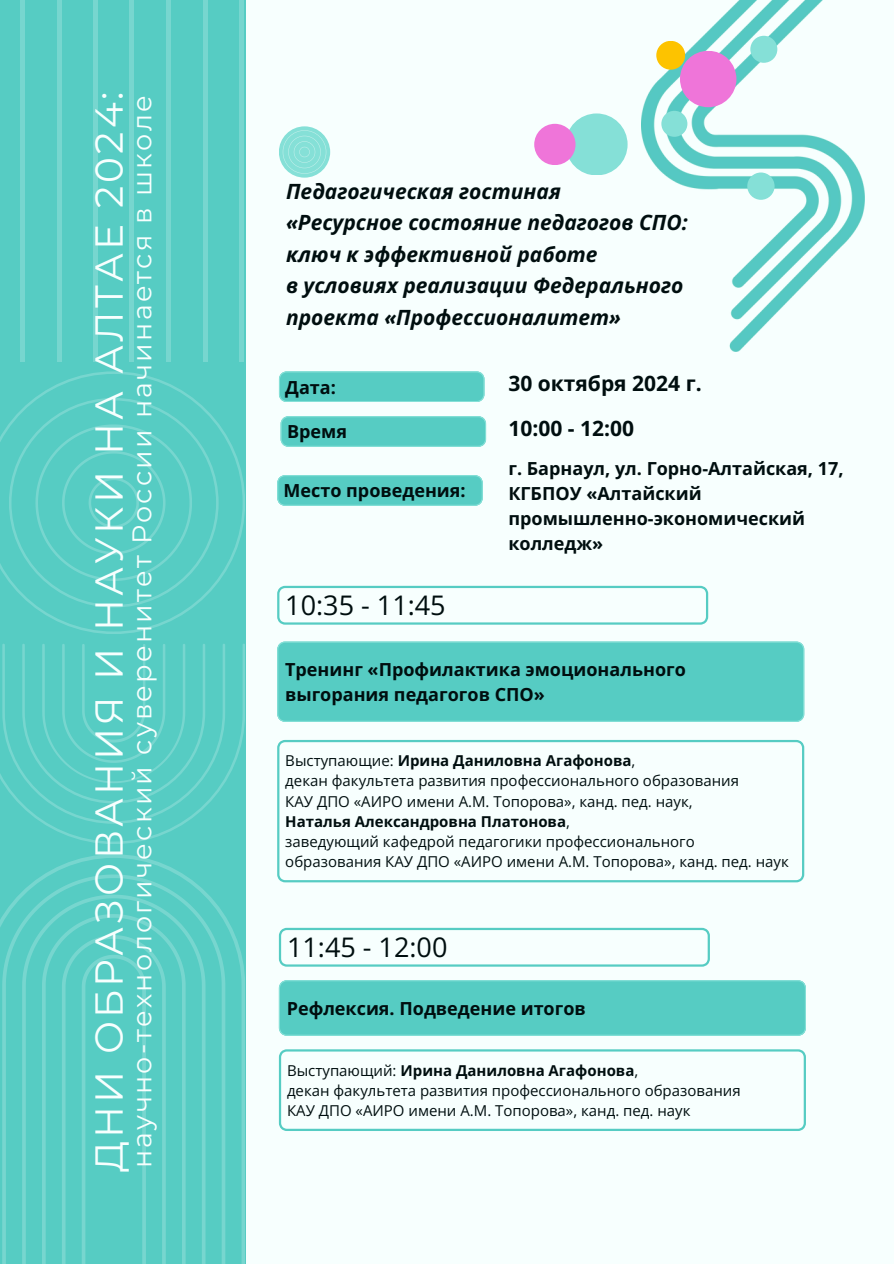
<style>
.page{position:relative;width:894px;height:1264px;background:#fff}
.page>*{position:absolute;margin:0;border:0;box-sizing:border-box;transform-origin:0 0}
.t1{font:39px "Montserrat";letter-spacing:.08em;color:#f7fffe}
.t2{font:27px "Montserrat";letter-spacing:.08em;color:#f7fffe}
.t3{font:27px "Open Sans";color:#000e0f}
.t4{font:italic 700 21px/31.5px "Open Sans";color:#000e0f}
.t5{font:700 21px "Open Sans";color:#000e0f}
.t6{font:700 18px/24.8px "Open Sans";color:#000e0f}
.t7{font:15px/20.2px "Open Sans";color:#000e0f}
.t8{font:700 15px "Open Sans";color:#000e0f}
.s1{font-weight:400}
</style>
<div class="page">
<div style="left:0;top:0;width:893px;height:1263px;background:#f7fffe"></div>
<div style="left:0;top:0;width:245px;height:1263px;background:#56ccc3"></div>
<svg style="left:0;top:854px;width:245px;height:409px"></svg>
<svg style="left:0;top:371px;width:245px;height:262px"></svg>
<svg style="left:0;top:644px;width:245px;height:200px"></svg>
<div style="left:20px;top:0;width:5px;height:362px;background:#77d6cf"></div>
<hr style="left:57px;top:0;width:4px;height:362px;background:#77d6cf">
<div style="left:93px;top:0;width:5px;height:362px;background:#77d6cf"></div>
<hr style="left:130px;top:0;width:4px;height:362px;background:#77d6cf">
<hr style="left:166px;top:0;width:4px;height:362px;background:#77d6cf">
<hr style="left:203px;top:0;width:4px;height:362px;background:#77d6cf">
<div style="left:239px;top:0;width:5px;height:362px;background:#77d6cf"></div>
<svg style="left:279px;top:126px;width:52px;height:52px"></svg>
<div style="left:565px;top:113px;width:62px;height:62px;background:#85e0d7;border-radius:50%"></div>
<div style="left:534px;top:124px;width:41px;height:41px;background:#ef75d9;border-radius:50%"></div>
<img style="left:641px;top:0;width:223px;height:352px">
<div style="left:747px;top:172px;width:27px;height:28px;background:#85e0d7;border-radius:50%"></div>
<div style="left:750px;top:36px;width:27px;height:27px;background:#85e0d7;border-radius:50%"></div>
<div style="left:661px;top:111px;width:26px;height:26px;background:#85e0d7;border-radius:50%"></div>
<div style="left:679px;top:51px;width:57px;height:56px;background:#ef75d9;border-radius:50%"></div>
<div style="left:656px;top:41px;width:29px;height:29px;background:#fdc300;border-radius:50%"></div>
<svg style="left:277px;top:740px;width:526px;height:142px"></svg>
<div style="left:277px;top:641px;width:527px;height:81px;background:#56ccc3"></div>
<svg style="left:277px;top:586px;width:431px;height:38px"></svg>
<svg style="left:279px;top:1049px;width:526px;height:81px"></svg>
<div style="left:279px;top:980px;width:526px;height:55px;background:#56ccc3"></div>
<svg style="left:279px;top:927px;width:430px;height:39px"></svg>
<svg style="left:279px;top:371px;width:205px;height:31px"></svg>
<svg style="left:277px;top:475px;width:205px;height:31px"></svg>
<svg style="left:280px;top:416px;width:206px;height:31px"></svg>
<h1 class="t1" style="left:85px;top:1172px;width:1082px;rotate:-90deg">ДНИ ОБРАЗОВАНИЯ И НАУКИ НА АЛТАЕ 2024:</h1>
<h2 class="t2" style="left:125px;top:1167px;width:1073px;rotate:-90deg">научно-технологический суверенитет России начинается в школе</h2>
<h4 class="t4" style="left:286px;top:175px;width:403px">Педагогическая гостиная<br>«Ресурсное состояние педагогов СПО: ключ к эффективной работе</h4>
<p class="t4" style="left:286px;top:269px;width:399px">в условиях реализации Федерального проекта «Профессионалитет»</p>
<h2 class="t6" style="left:285px;top:374px;width:52px">Дата:</h2>
<h4 class="t5" style="left:508px;top:368px;width:195px">30 октября 2024 г.</h4>
<p class="t5" style="left:508px;top:413px;width:127px">10:00 - 12:00</p>
<p class="t6" style="left:287px;top:419px;width:61px">Время</p>
<p class="t6" style="left:283px;top:478px;width:183px">Место проведения:</p>
<p class="t3" style="left:285px;top:586px;width:162px">10:35 - 11:45</p>
<p class="t6" style="left:508px;top:456px;width:336px">г. Барнаул, ул. Горно-Алтайская, 17,<br>КГБПОУ «Алтайский</p>
<p class="t6" style="left:508px;top:505px;width:298px">промышленно-экономический колледж»</p>
<h3 class="t6" style="left:285px;top:656px;width:402px">Тренинг «Профилактика эмоционального выгорания педагогов СПО»</h3>
<p class="t8" style="left:285px;top:750px;width:351px"><span class="s1">Выступающие:</span> Ирина Даниловна Агафонова<span class="s1">,</span></p>
<p class="t7" style="left:285px;top:770px;width:455px">декан факультета развития профессионального образования</p>
<p class="t7" style="left:285px;top:790px;width:409px">КАУ ДПО «АИРО имени А.М. Топорова», канд. пед. наук,</p>
<p class="t8" style="left:285px;top:811px;width:286px">Наталья Александровна Платонова<span class="s1">,</span></p>
<p class="t7" style="left:285px;top:831px;width:505px">заведующий кафедрой педагогики профессионального образования КАУ ДПО «АИРО имени А.М. Топорова», канд. пед. наук</p>
<p class="t3" style="left:287px;top:928px;width:162px">11:45 - 12:00</p>
<p class="t6" style="left:287px;top:995px;width:300px">Рефлексия. Подведение итогов</p>
<p class="t8" style="left:287px;top:1059px;width:353px"><span class="s1">Выступающий:</span> Ирина Даниловна Агафонова<span class="s1">,</span></p>
<p class="t7" style="left:287px;top:1079px;width:455px">декан факультета развития профессионального образования</p>
<p class="t7" style="left:287px;top:1100px;width:405px">КАУ ДПО «АИРО имени А.М. Топорова», канд. пед. наук</p>
</div>
